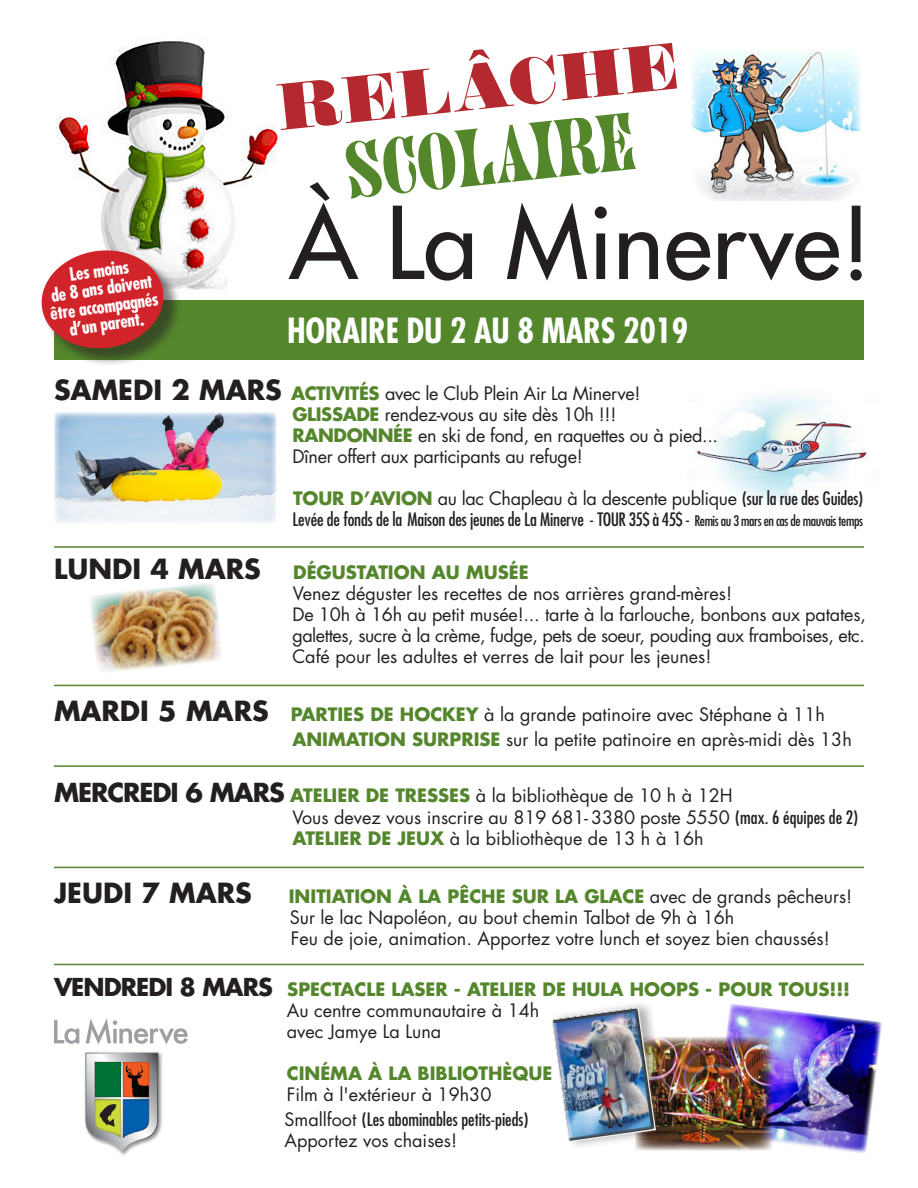
<style>
.page{position:relative;width:918px;height:1188px;background:#fff}
.page>*{position:absolute;margin:0;border:0;box-sizing:border-box;transform-origin:0 0}
.t1{font:500 97.35px "Futura Std";color:#231f20}
.t2{font:75.6px "Juniper Std";color:#54862c}
.t3{font:63px "Falstaff MT Std";color:#b4292f}
.t4{font:700 condensed 33.75px "Futura Std";letter-spacing:-.01em;color:#fff}
.t5{font:700 27px "Futura Std";color:#231f20}
.t6{font:18px/21px "Futura Std";color:#231f20}
.t7{font:condensed 18px/21px "Futura Std";letter-spacing:-.01em;color:#231f20}
.t8{font:18px/21px "Futura Std";letter-spacing:-.02em;color:#231f20}
.t9{font:700 18px/21px "Futura Std";color:#54862c}
.t10{font:18px "Futura Std";letter-spacing:-.025em;color:#231f20}
.t11{font:700 condensed 18px/18px "Futura Std";color:#fff;text-align:center}
.s1{font-weight:700;font-size:27px}
.s2{font-weight:700;color:#54862c}
.s3{font-weight:700;font-stretch:normal;color:#54862c}
.s4{font-stretch:normal}
.s5{font-size:14.25px}
.s6{font-weight:700;font-size:25.5px}
.s7{font-stretch:condensed}
.s8{font-size:24px;color:#231f20}
.s9{font-weight:400;color:#231f20}
</style>
<div class="page">
<img style="left:694px;top:394px;width:175px;height:110px">
<img style="left:56px;top:41px;width:227px;height:249px">
<img style="left:691px;top:51px;width:170px;height:150px">
<div style="left:54px;top:300px;width:810px;height:59px;background:#54862c"></div>
<hr style="left:54px;top:765px;width:810px;height:2px;background:#54862c">
<hr style="left:54px;top:685px;width:810px;height:1px;background:#54862c">
<hr style="left:54px;top:546px;width:810px;height:2px;background:#54862c">
<hr style="left:54px;top:867px;width:810px;height:1px;background:#54862c">
<hr style="left:54px;top:964px;width:810px;height:1px;background:#54862c">
<img style="left:726px;top:1004px;width:156px;height:149px">
<img style="left:90px;top:583px;width:131px;height:88px">
<img style="left:641px;top:1037px;width:131px;height:114px">
<svg style="left:54px;top:1020px;width:25px;height:24px"></svg>
<svg style="left:86px;top:1019px;width:102px;height:25px"></svg>
<img style="left:119px;top:1052px;width:43px;height:103px">
<svg style="left:85px;top:1052px;width:73px;height:100px;background:#899787"></svg>
<div style="left:551px;top:1000px;width:119px;height:150px;background:#231f20;opacity:.34"></div>
<img style="left:552px;top:1008px;width:104px;height:134px">
<img style="left:54px;top:412px;width:223px;height:111px">
<div style="left:44px;top:253px;width:138px;height:114px;background:#231f20;opacity:.55"></div>
<svg style="left:41px;top:246px;width:126px;height:106px"></svg>
<p class="t11" style="left:44px;top:269px;width:110px;rotate:-8deg">Les moins<br>de 8 ans doivent être accompagnés d’un parent.</p>
<p class="t3" style="left:272px;top:71px;width:406px;rotate:-6deg">RELÂCHE</p>
<p class="t2" style="left:341px;top:130px;width:294px;rotate:-6deg">SCOLAIRE</p>
<p class="t1" style="left:289px;top:182px;width:584px">À La Minerve!</p>
<p class="t4" style="left:287px;top:310px;width:403px">HORAIRE DU 2 AU 8 MARS 2019</p>
<p class="t8" style="left:292px;top:383px;width:427px;text-indent:-238px"><span class="s1">SAMEDI 2 MARS</span> <span class="s2">ACTIVITÉS</span> avec le Club Plein Air La Minerve!<br><span class="s2">GLISSADE</span> rendez-vous au site dès 10h !!!<br><span class="s2">RANDONNÉE</span> en ski de fond, en raquettes ou à pied...<br>Dîner offert aux participants au refuge!</p>
<p class="t7" style="left:292px;top:488px;width:572px"><span class="s3">TOUR D’AVION</span> <span class="s4">au lac Chapleau à la descente publique</span> (sur la rue des Guides)<br>Levée de fonds de la Maison des jeunes de La Minerve - TOUR 35$ à 45$ - <span class="s5">Remis au 3 mars en cas de mauvais temps</span></p>
<p class="t5" style="left:54px;top:551px;width:208px">LUNDI 4 MARS</p>
<p class="t6" style="left:292px;top:562px;width:575px"><span class="s2">DÉGUSTATION AU MUSÉE<br></span>Venez déguster les recettes de nos arrières grand-mères!<br>De 10h à 16h au petit musée!... tarte à la farlouche, bonbons aux patates,</p>
<p class="t10" style="left:292px;top:624px;width:574px">galettes, sucre à la crème, fudge, pets de soeur, pouding aux framboises, etc.</p>
<p class="t6" style="left:292px;top:646px;width:421px">Café pour les adultes et verres de lait pour les jeunes!</p>
<p class="t6" style="left:54px;top:704px;width:773px"><span class="s1">MARDI 5 MARS</span> <span class="s2">PARTIES DE HOCKEY</span> à la grande patinoire avec Stéphane à 11h</p>
<p class="t6" style="left:292px;top:729px;width:561px"><span class="s2">ANIMATION SURPRISE</span> sur la petite patinoire en après-midi dès 13h</p>
<p class="t6" style="left:54px;top:785px;width:680px"><span class="s6">MERCREDI 6 MARS</span> <span class="s2">ATELIER DE TRESSES</span> à la bibliothèque de 10 h à 12H</p>
<p class="t6" style="left:292px;top:807px;width:567px">Vous devez vous inscrire au 819 681- 3380 poste 5550 <span class="s7">(max. 6 équipes de 2)</span></p>
<p class="t6" style="left:292px;top:828px;width:413px"><span class="s2">ATELIER DE JEUX</span> à la bibliothèque de 13 h à 16h</p>
<p class="t5" style="left:54px;top:875px;width:199px">JEUDI 7 MARS</p>
<p class="t6" style="left:289px;top:886px;width:565px"><span class="s2">INITIATION À LA PÊCHE SUR LA GLACE</span> avec de grands pêcheurs!<br>Sur le lac Napoléon, au bout chemin Talbot de 9h à 16h</p>
<p class="t6" style="left:291px;top:928px;width:540px">Feu de joie, animation. Apportez votre lunch et soyez bien chaussés!</p>
<p class="t9" style="left:287px;top:978px;width:565px;text-indent:-233px"><span class="s8">VENDREDI 8 MARS</span> SPECTACLE LASER - ATELIER DE HULA HOOPS - POUR TOUS!!!<br><span class="s9">Au centre communautaire à 14h<br>avec Jamye La Luna</span></p>
<p class="t6" style="left:287px;top:1063px;width:267px"><span class="s2">CINÉMA À LA BIBLIOTHÈQUE<br></span>Film à l'extérieur à 19h30</p>
<p class="t7" style="left:284px;top:1109px;width:246px"><span class="s4">Smallfoot</span> (Les abominables petits-pieds)</p>
<p class="t6" style="left:285px;top:1130px;width:174px">Apportez vos chaises!</p>
</div>
